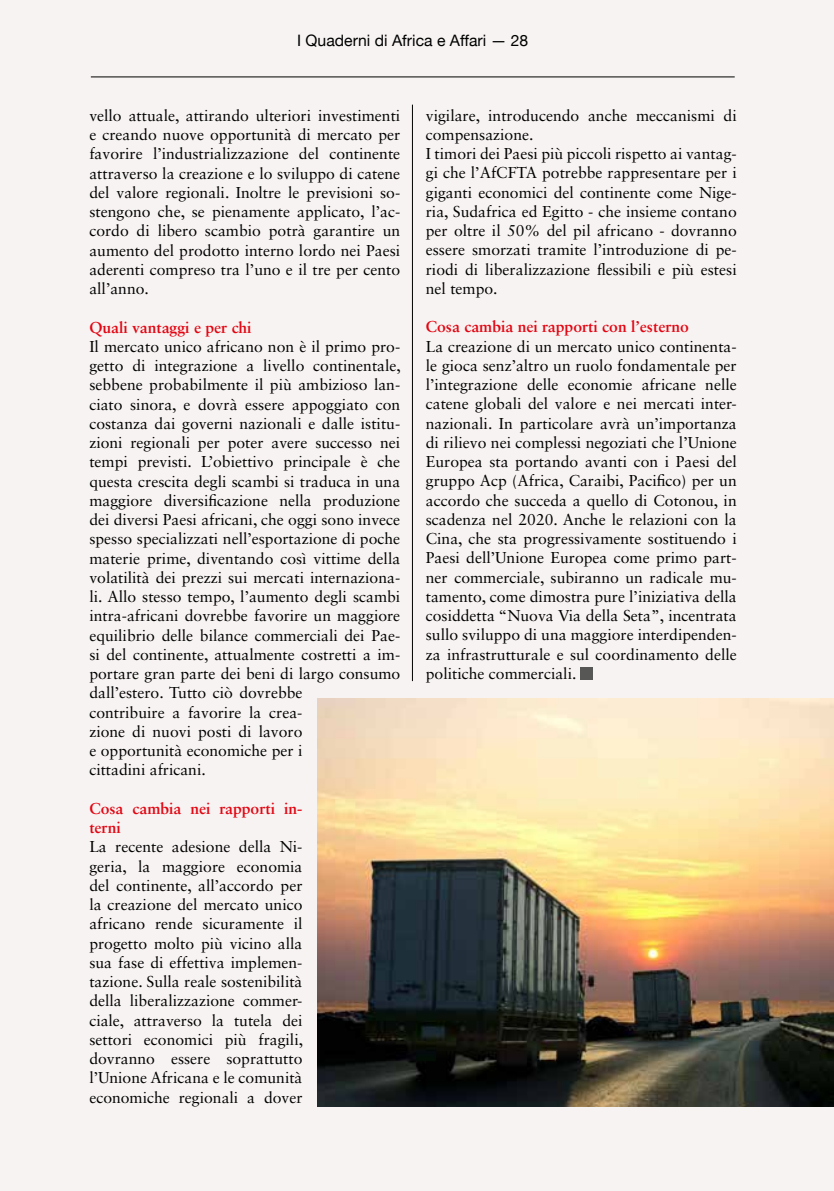
<style>
.page{position:relative;width:834px;height:1191px;background:#fff}
.page>*{position:absolute;margin:0;border:0;box-sizing:border-box;transform-origin:0 0}
.t1{font:15.75px/19.2px "Sabon LT Std";color:#000;text-align:justify}
.t2{font:700 15.75px/19.2px "Sabon LT Std";color:#e30613}
.t3{font:15.75px "Helvetica Neue";color:#000}
</style>
<div class="page">
<div style="left:0;top:0;width:833px;height:1191px;background:#f7f3f2"></div>
<hr style="left:91px;top:76px;width:643px;height:1px;background:#000">
<img style="left:317px;top:699px;width:516px;height:407px">
<div style="left:580px;top:667px;width:12px;height:12px;background:#575756"></div>
<hr style="left:412px;top:105px;width:1px;height:576px;background:#000">
<p class="t3" style="left:297px;top:31px;width:233px">I Quaderni di Africa e Affari — 28</p>
<p class="t1" style="left:89px;top:105px;width:312px">vello attuale, attirando ulteriori investimenti e creando nuove opportunità di mercato per favorire l’industrializzazione del continente attraverso la creazione e lo sviluppo di catene del valore regionali. Inoltre le previsioni so&shy;stengono che, se pienamente applicato, l’ac&shy;cordo di libero scambio potrà garantire un aumento del prodotto interno lordo nei Paesi aderenti compreso tra l’uno e il tre per cento all’anno.</p>
<p class="t2" style="left:89px;top:317px;width:164px">Quali vantaggi e per chi</p>
<p class="t1" style="left:89px;top:336px;width:313px;text-align:left">Il mercato unico africano non è il primo pro&shy;getto di integrazione a livello continentale, sebbene probabilmente il più ambizioso lan&shy;ciato sinora, e dovrà essere appoggiato con costanza dai governi nazionali e dalle istitu&shy;zioni regionali per poter avere successo nei tempi previsti. L’obiettivo principale è che questa crescita degli scambi si traduca in una maggiore diversificazione nella produzione dei diversi Paesi africani, che oggi sono invece spesso specializzati nell’esportazione di poche materie prime, diventando così vittime della volatilità dei prezzi sui mercati internaziona&shy;li. Allo stesso tempo, l’aumento degli scambi intra-africani dovrebbe favorire un maggiore equilibrio delle bilance commerciali dei Pae&shy;si del continente, attualmente costretti a im&shy;portare gran parte dei beni di largo consumo dall’estero. Tutto ciò dovrebbe<br>contribuire a favorire la crea-<br>zione di nuovi posti di lavoro<br>e opportunità economiche per i<br>cittadini africani.</p>
<p class="t2" style="left:89px;top:798px;width:215px">Cosa cambia nei rapporti in&shy;terni</p>
<p class="t1" style="left:89px;top:837px;width:215px">La recente adesione della Ni&shy;geria, la maggiore economia del continente, all’accordo per la creazione del mercato unico africano rende sicuramente il progetto molto più vicino alla sua fase di effettiva implemen&shy;tazione. Sulla reale sostenibilità della liberalizzazione commer&shy;ciale, attraverso la tutela dei settori economici più fragili, dovranno essere soprattutto l’Unione Africana e le comunità economiche regionali a dover</p>
<p class="t1" style="left:426px;top:105px;width:312px;text-align:left">vigilare, introducendo anche meccanismi di compensazione.<br>I timori dei Paesi più piccoli rispetto ai vantag&shy;gi che l’AfCFTA potrebbe rappresentare per i giganti economici del continente come Nige&shy;ria, Sudafrica ed Egitto - che insieme contano per oltre il 50% del pil africano - dovranno essere smorzati tramite l’introduzione di pe&shy;riodi di liberalizzazione flessibili e più estesi nel tempo.</p>
<p class="t2" style="left:426px;top:317px;width:264px">Cosa cambia nei rapporti con l’esterno</p>
<p class="t1" style="left:426px;top:336px;width:312px">La creazione di un mercato unico continenta&shy;le gioca senz’altro un ruolo fondamentale per l’integrazione delle economie africane nelle catene globali del valore e nei mercati inter&shy;nazionali. In particolare avrà un’importanza di rilievo nei complessi negoziati che l’Unione Europea sta portando avanti con i Paesi del gruppo Acp (Africa, Caraibi, Pacifico) per un accordo che succeda a quello di Cotonou, in scadenza nel 2020. Anche le relazioni con la Cina, che sta progressivamente sostituendo i Paesi dell’Unione Europea come primo part&shy;ner commerciale, subiranno un radicale mu&shy;tamento, come dimostra pure l’iniziativa della cosiddetta “Nuova Via della Seta”, incentrata sullo sviluppo di una maggiore interdipenden&shy;za infrastrutturale e sul coordinamento delle politiche commerciali.</p>
</div>
